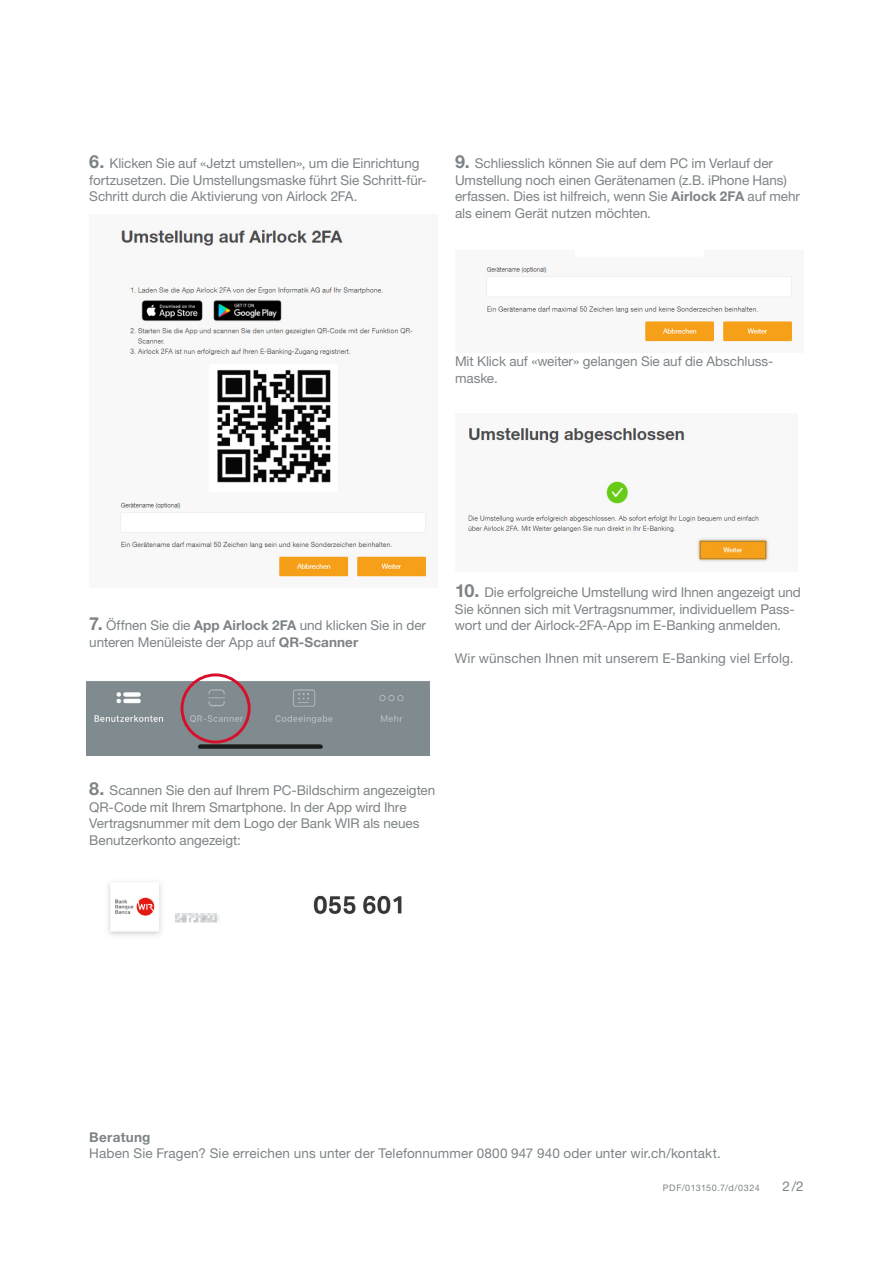
<style>
.page{position:relative;width:893px;height:1263px;background:#fff}
.page>*{position:absolute;margin:0;border:0;box-sizing:border-box;transform-origin:0 0}
.t1{font:13.5px/16.5px "Helvetica Neue LT Pro";letter-spacing:-.005em;color:#7d8386}
.t2{font:700 13.5px "Helvetica Neue LT Pro";letter-spacing:.02em;color:#7d8386}
.t3{font:9px "Helvetica Neue LT Pro";letter-spacing:.05em;color:#7d8386}
.s1{font-weight:700;font-size:18px}
.s2{font-weight:700}
</style>
<div class="page">
<img style="left:108px;top:881px;width:294px;height:55px">
<img style="left:467px;top:426px;width:302px;height:136px">
<img style="left:86px;top:680px;width:343px;height:76px">
<div style="left:181px;top:673px;width:70px;height:70px;border:3px solid #d80f2a;border-radius:50%"></div>
<img style="left:118px;top:228px;width:310px;height:349px">
<img style="left:486px;top:267px;width:306px;height:75px">
<p class="t1" style="left:89px;top:155px;width:339px"><span class="s1">6.</span> Klicken Sie auf «Jetzt umstellen», um die Einrichtung fortzusetzen. Die Umstellungsmaske führt Sie Schritt-für-<br>Schritt durch die Aktivierung von Airlock 2FA.</p>
<p class="t1" style="left:455px;top:155px;width:347px"><span class="s1">9.</span> Schliesslich können Sie auf dem PC im Verlauf der Umstellung noch einen Gerätenamen (z.B. iPhone Hans) erfassen. Dies ist hilfreich, wenn Sie <span class="s2">Airlock 2FA</span> auf mehr als einem Gerät nutzen möchten.</p>
<p class="t1" style="left:455px;top:353px;width:320px">Mit Klick auf «weiter» gelangen Sie auf die Abschluss&shy;maske.</p>
<p class="t1" style="left:89px;top:617px;width:338px"><span class="s1">7.</span> Öffnen Sie die <span class="s2">App Airlock 2FA</span> und klicken Sie in der unteren Menüleiste der App auf <span class="s2">QR-Scanner</span></p>
<p class="t1" style="left:455px;top:584px;width:347px"><span class="s1">10.</span> Die erfolgreiche Umstellung wird Ihnen angezeigt und<br>Sie können sich mit Vertragsnummer, individuellem Pass&shy;wort und der Airlock-2FA-App im E-Banking anmelden.</p>
<p class="t1" style="left:455px;top:650px;width:340px">Wir wünschen Ihnen mit unserem E-Banking viel Erfolg.</p>
<p class="t1" style="left:89px;top:782px;width:348px"><span class="s1">8.</span> Scannen Sie den auf Ihrem PC-Bildschirm angezeigten QR-Code mit Ihrem Smartphone. In der App wird Ihre Vertragsnummer mit dem Logo der Bank WIR als neues Benutzerkonto angezeigt:</p>
<p class="t2" style="left:89px;top:1128px;width:63px">Beratung</p>
<p class="t1" style="left:89px;top:1145px;width:633px">Haben Sie Fragen? Sie erreichen uns unter der Telefonnummer 0800 947 940 oder unter wir.ch/kontakt.</p>
<p class="t3" style="left:663px;top:1182px;width:98px">PDF/013150.7/d/0324</p>
<p class="t1" style="left:782px;top:1178px;width:23px">2/2</p>
</div>
